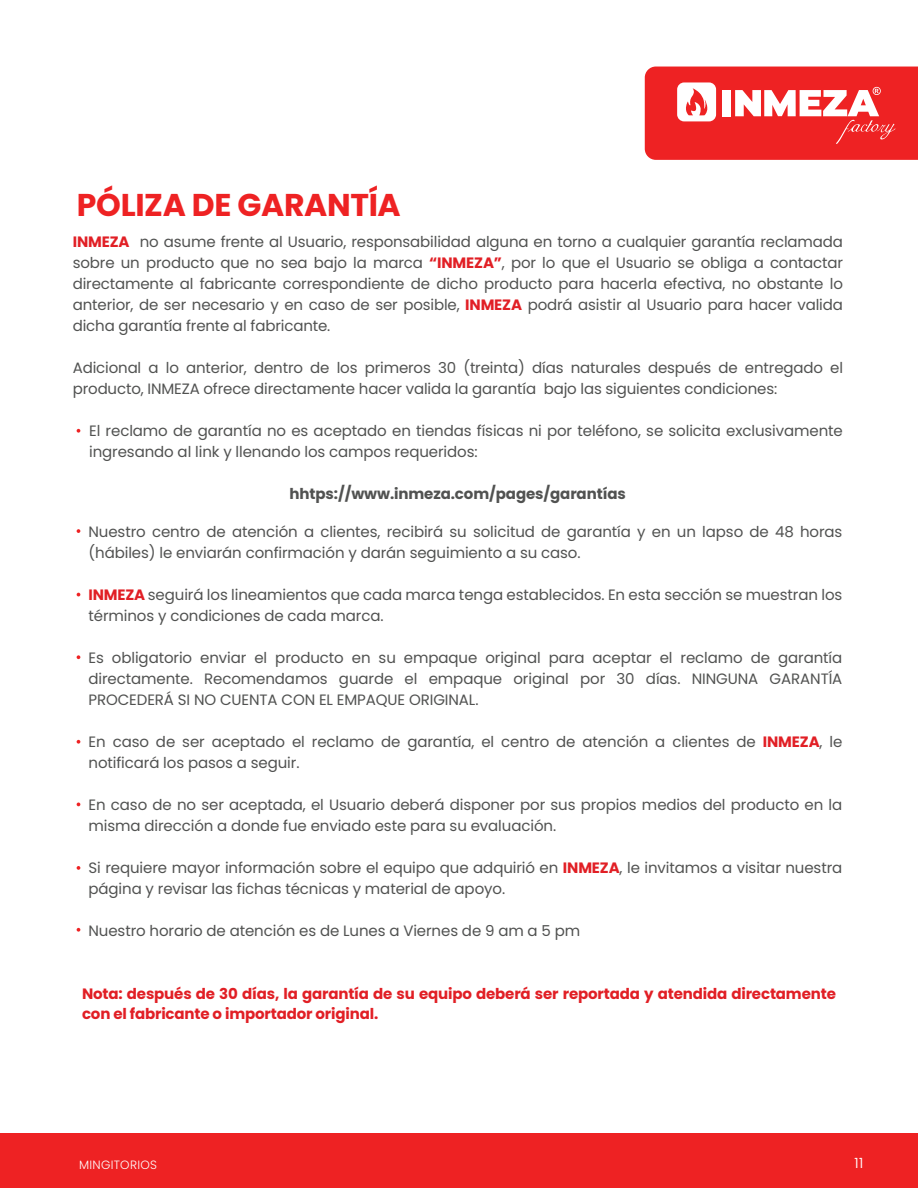
<style>
.page{position:relative;width:918px;height:1188px;background:#fff}
.page>*{position:absolute;margin:0;border:0;box-sizing:border-box;transform-origin:0 0}
.t1{font:700 31.5px "Poppins";letter-spacing:-.01em;color:#ee2223}
.t2{font:15px/21px "Poppins";letter-spacing:-.005em;color:#515251}
.t3{font:700 15px/19.5px "Poppins";letter-spacing:-.01em;color:#e11f25}
.t4{font:700 15px "Poppins";letter-spacing:-.005em;color:#515251}
.t5{font:13.5px "Futura Now Headline";color:#fff}
.t6{font:300 12px "Poppins";letter-spacing:.025em;color:#fff}
.s1{font-weight:700;color:#e11f25}
</style>
<div class="page">
<div style="left:0;top:1134px;width:918px;height:54px;background:#ee2223"></div>
<svg style="left:645px;top:67px;width:273px;height:93px;background:#f04748"></svg>
<svg style="left:77px;top:429px;width:3px;height:4px"></svg>
<svg style="left:77px;top:529px;width:3px;height:4px"></svg>
<svg style="left:77px;top:655px;width:3px;height:4px"></svg>
<svg style="left:77px;top:740px;width:3px;height:4px"></svg>
<svg style="left:77px;top:866px;width:3px;height:4px"></svg>
<svg style="left:77px;top:928px;width:3px;height:4px"></svg>
<h1 class="t1" style="left:77px;top:187px;width:325px">PÓLIZA DE GARANTÍA</h1>
<p class="t2" style="left:73px;top:231px;width:772px;text-align:justify"><span class="s1">INMEZA</span> no asume frente al Usuario, responsabilidad alguna en torno a cualquier garantía reclamada sobre un producto que no sea bajo la marca <span class="s1">“INMEZA”</span>, por lo que el Usuario se obliga a contactar directamente al fabricante correspondiente de dicho producto para hacerla efectiva, no obstante lo anterior, de ser necesario y en caso de ser posible, <span class="s1">INMEZA</span> podrá asistir al Usuario para hacer valida dicha garantía frente al fabricante.</p>
<p class="t2" style="left:73px;top:357px;width:772px">Adicional a lo anterior, dentro de los primeros 30 (treinta) días naturales después de entregado el producto, INMEZA ofrece directamente hacer valida la garantía bajo las siguientes condiciones:</p>
<p class="t2" style="left:89px;top:420px;width:755px">El reclamo de garantía no es aceptado en tiendas físicas ni por teléfono, se solicita exclusivamente ingresando al link y llenando los campos requeridos:</p>
<p class="t4" style="left:290px;top:485px;width:338px">hhtps://www.inmeza.com/pages/garantías</p>
<p class="t2" style="left:89px;top:521px;width:755px">Nuestro centro de atención a clientes, recibirá su solicitud de garantía y en un lapso de 48 horas (hábiles) le enviarán confirmación y darán seguimiento a su caso.</p>
<p class="t2" style="left:89px;top:584px;width:755px"><span class="s1">INMEZA</span> seguirá los lineamientos que cada marca tenga establecidos. En esta sección se muestran los términos y condiciones de cada marca.</p>
<p class="t2" style="left:89px;top:647px;width:755px;text-align:justify">Es obligatorio enviar el producto en su empaque original para aceptar el reclamo de garantía directamente. Recomendamos guarde el empaque original por 30 días. NINGUNA GARANTÍA PROCEDERÁ SI NO CUENTA CON EL EMPAQUE ORIGINAL.</p>
<p class="t2" style="left:89px;top:731px;width:755px">En caso de ser aceptado el reclamo de garantía, el centro de atención a clientes de <span class="s1">INMEZA</span>, le notificará los pasos a seguir.</p>
<p class="t2" style="left:89px;top:794px;width:755px">En caso de no ser aceptada, el Usuario deberá disponer por sus propios medios del producto en la misma dirección a donde fue enviado este para su evaluación.</p>
<p class="t2" style="left:89px;top:857px;width:755px">Si requiere mayor información sobre el equipo que adquirió en <span class="s1">INMEZA</span>, le invitamos a visitar nuestra página y revisar las fichas técnicas y material de apoyo.</p>
<p class="t2" style="left:89px;top:920px;width:493px">Nuestro horario de atención es de Lunes a Viernes de 9 am a 5 pm</p>
<p class="t3" style="left:82px;top:984px;width:755px">Nota: después de 30 días, la garantía de su equipo deberá ser reportada y atendida directamente con el fabricante o importador original.</p>
<p class="t6" style="left:79px;top:1158px;width:79px">MINGITORIOS</p>
<p class="t5" style="left:854px;top:1152px;width:11px">11</p>
</div>
